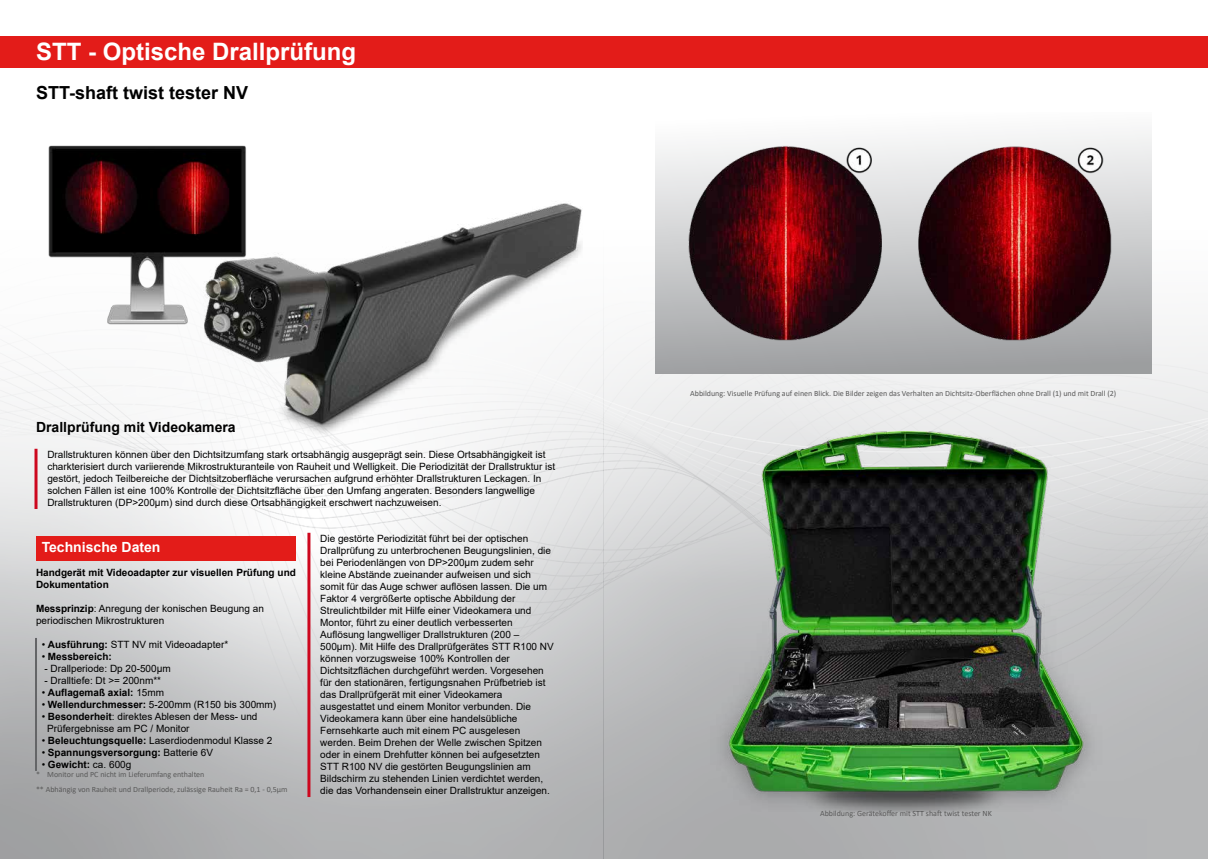
<style>
.page{position:relative;width:1208px;height:859px;background:#fff}
.page>*{position:absolute;margin:0;border:0;box-sizing:border-box;transform-origin:0 0}
.t1{font:700 24px "Arial";color:#fff}
.t2{font:700 18px "Arial";color:#000}
.t3{font:700 14px "Arial";color:#000}
.t4{font:700 14px "Arial";color:#fff}
.t5{font:10px/12px "Arial";color:#000}
.t6{font:700 10px/12px "Arial";color:#000}
.t7{font:8px/15.2px "Calibri";color:#595959}
.s1{font-weight:700}
.s2{font-weight:400}
</style>
<div class="page">
<img style="left:0;top:67px;width:1208px;height:792px">
<div style="left:0;top:36px;width:1208px;height:31px;background:#e31c19"></div>
<svg style="left:34px;top:449px;width:4px;height:60px"></svg>
<img style="left:0;top:130px;width:339px;height:215px">
<img style="left:187px;top:156px;width:395px;height:282px">
<div style="left:36px;top:536px;width:260px;height:25px;background:#e31c19"></div>
<svg style="left:35px;top:638px;width:2px;height:72px"></svg>
<hr style="left:35px;top:710px;width:2px;height:25px;background:#646567">
<svg style="left:35px;top:735px;width:2px;height:36px"></svg>
<div style="left:655px;top:112px;width:496px;height:261px;background:linear-gradient(to bottom,#fff,#9d9ea0)"></div>
<img style="left:683px;top:127px;width:433px;height:231px">
<img style="left:705px;top:431px;width:402px;height:380px">
<hr style="left:307px;top:533px;width:3px;height:264px;background:#cd071e">
<h1 class="t1" style="left:36px;top:35px;width:322px">STT - Optische Drallprüfung</h1>
<h2 class="t2" style="left:36px;top:80px;width:214px">STT-shaft twist tester NV</h2>
<h3 class="t3" style="left:36px;top:417px;width:201px">Drallprüfung mit Videokamera</h3>
<p class="t5" style="left:47px;top:448px;width:509px">Drallstrukturen können über den Dichtsitzumfang stark ortsabhängig ausgeprägt sein. Diese Ortsabhängigkeit ist charkterisiert durch variierende Mikrostrukturanteile von Rauheit und Welligkeit. Die Periodizität der Drallstruktur ist gestört, jedoch Teilbereiche der Dichtsitzoberfläche verursachen aufgrund erhöhter Drallstrukturen Leckagen. In solchen Fällen ist eine 100% Kontrolle der Dichtsitzfläche über den Umfang angeraten. Besonders langwellige Drallstrukturen (DP&gt;200μm) sind durch diese Ortsabhängigkeit erschwert nachzuweisen.</p>
<h3 class="t4" style="left:42px;top:537px;width:120px">Technische Daten</h3>
<p class="t6" style="left:36px;top:567px;width:261px">Handgerät mit Videoadapter zur visuellen Prüfung und<br>Dokumentation</p>
<p class="t5" style="left:36px;top:602px;width:229px"><span class="s1">Messprinzip</span>: Anregung der konischen Beugung an periodischen Mikrostrukturen</p>
<p class="t5" style="left:42px;top:638px;width:188px">• <span class="s1">Ausführung:</span> STT NV mit Videoadapter*</p>
<p class="t6" style="left:42px;top:651px;width:72px"><span class="s2">•</span> Messbereich:</p>
<p class="t5" style="left:44px;top:662px;width:128px">- Drallperiode: Dp 20-500μm</p>
<p class="t5" style="left:44px;top:674px;width:118px">- Dralltiefe: Dt &gt;= 200nm**</p>
<p class="t6" style="left:42px;top:687px;width:124px"><span class="s2">•</span> Auflagemaß axial: <span class="s2">15mm</span></p>
<p class="t5" style="left:42px;top:698px;width:236px">• <span class="s1">Wellendurchmesser:</span> 5-200mm (R150 bis 300mm)</p>
<p class="t5" style="left:47px;top:710px;width:212px;text-indent:-6px">• <span class="s1">Besonderheit</span>: direktes Ablesen der Mess- und<br>Prüfergebnisse am PC / Monitor</p>
<p class="t5" style="left:42px;top:734px;width:232px">• <span class="s1">Beleuchtungsquelle:</span> Laserdiodenmodul Klasse 2</p>
<p class="t6" style="left:42px;top:747px;width:173px"><span class="s2">•</span> Spannungsversorgung: <span class="s2">Batterie 6V</span></p>
<p class="t5" style="left:42px;top:758px;width:91px">• <span class="s1">Gewicht:</span> ca. 600g</p>
<p class="t7" style="left:36px;top:766px;width:253px">* Monitor und PC nicht im Lieferumfang enthalten<br>** Abhängig von Rauheit und Drallperiode, zulässige Rauheit Ra = 0,1 - 0,5µm</p>
<p class="t5" style="left:320px;top:532px;width:235px">Die gestörte Periodizität führt bei der optischen Drallprüfung zu unterbrochenen Beugungslinien, die bei Periodenlängen von DP&gt;200μm zudem sehr kleine Abstände zueinander aufweisen und sich somit für das Auge schwer auflösen lassen. Die um Faktor 4 vergrößerte optische Abbildung der Streulichtbilder mit Hilfe einer Videokamera und Montor, führt zu einer deutlich verbesserten Auflösung langwelliger Drallstrukturen (200 – 500μm). Mit Hilfe des Drallprüfgerätes STT R100 NV können vorzugsweise 100% Kontrollen der Dichtsitzflächen durchgeführt werden. Vorgesehen für den stationären, fertigungsnahen Prüfbetrieb ist das Drallprüfgerät mit einer Videokamera ausgestattet und einem Monitor verbunden. Die Videokamera kann über eine handelsübliche Fernsehkarte auch mit einem PC ausgelesen werden. Beim Drehen der Welle zwischen Spitzen oder in einem Drehfutter können bei aufgesetzten STT R100 NV die gestörten Beugungslinien am Bildschirm zu stehenden Linien verdichtet werden, die das Vorhandensein einer Drallstruktur anzeigen.</p>
<p class="t7" style="left:690px;top:386px;width:427px">Abbildung: Visuelle Prüfung auf einen Blick. Die Bilder zeigen das Verhalten an Dichtsitz-Oberflächen ohne Drall (1) und mit Drall (2)</p>
<p class="t7" style="left:820px;top:806px;width:173px">Abbildung: Gerätekoffer mit STT shaft twist tester NK</p>
</div>
